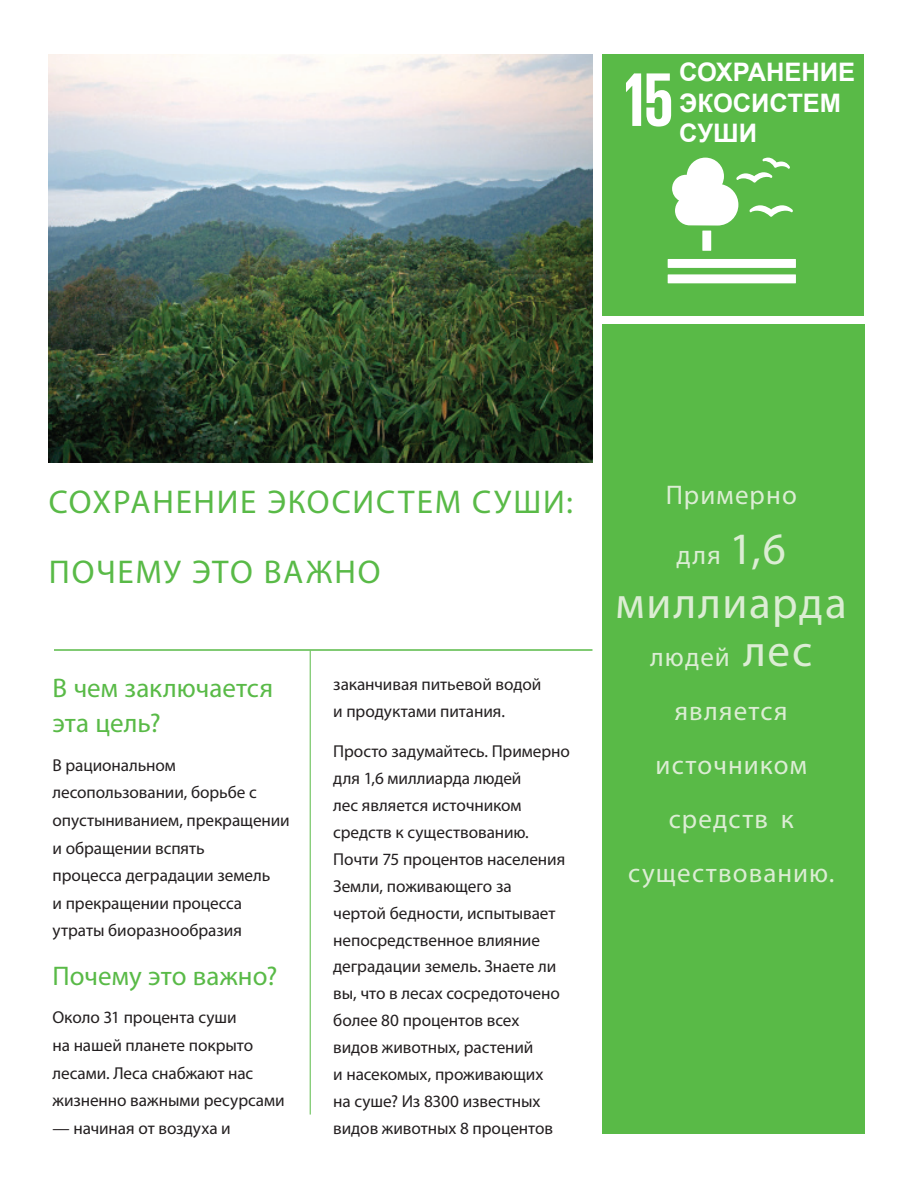
<style>
.page{position:relative;width:918px;height:1188px;background:#fff}
.page>*{position:absolute;margin:0;border:0;box-sizing:border-box;transform-origin:0 0}
.t1{font:45px "Myriad Pro";letter-spacing:.04em;color:#dcedd4}
.t2{font:33px/70.5px "Myriad Pro";letter-spacing:.05em;color:#59ba47}
.t3{font:27px/54px "Myriad Pro";letter-spacing:.04em;color:#dcedd4;text-align:center}
.t4{font:27px/35.1px "Myriad Pro";color:#59ba47}
.t5{font:700 25.5px/30.6px "Arial";color:#fff}
.t6{font:17.25px/26.8px "Myriad Pro";letter-spacing:-.005em;color:#231f20}
.s1{font-size:45px}
</style>
<div class="page">
<img style="left:49px;top:54px;width:544px;height:408px">
<div style="left:603px;top:54px;width:261px;height:261px;background:#59ba47"></div>
<div style="left:702px;top:231px;width:9px;height:20px;background:#fff"></div>
<div style="left:668px;top:259px;width:128px;height:9px;background:#fff"></div>
<div style="left:668px;top:274px;width:128px;height:9px;background:#fff"></div>
<svg style="left:672px;top:158px;width:121px;height:68px"></svg>
<svg style="left:626px;top:73px;width:45px;height:54px"></svg>
<div style="left:603px;top:325px;width:262px;height:809px;background:#59ba47"></div>
<hr style="left:54px;top:649px;width:538px;height:2px;background:#59ba47">
<hr style="left:310px;top:651px;width:1px;height:464px;background:#59ba47">
<h3 class="t5" style="left:679px;top:58px;width:178px">СОХРАНЕНИЕ<br>ЭКОСИСТЕМ<br>СУШИ</h3>
<h2 class="t2" style="left:49px;top:466px;width:526px">СОХРАНЕНИЕ ЭКОСИСТЕМ СУШИ:<br>ПОЧЕМУ ЭТО ВАЖНО</h2>
<h3 class="t4" style="left:52px;top:670px;width:222px">В чем заключается эта цель?</h3>
<p class="t6" style="left:52px;top:751px;width:239px;line-height:27.6px">В рациональном лесопользовании, борьбе с опустыниванием, прекращении и обращении вспять<br>процесса деградации земель<br>и прекращении процесса утраты биоразнообразия</p>
<h3 class="t4" style="left:52px;top:958px;width:226px">Почему это важно?</h3>
<p class="t6" style="left:52px;top:1004px;width:234px;line-height:27.6px">Около 31 процента суши<br>на нашей планете покрыто лесами. Леса снабжают нас жизненно важными ресурсами</p>
<p class="t6" style="left:52px;top:1115px;width:180px">— начиная от воздуха и</p>
<p class="t6" style="left:333px;top:670px;width:210px">заканчивая питьевой водой и продуктами питания.</p>
<p class="t6" style="left:333px;top:738px;width:238px">Просто задумайтесь. Примерно для 1,6 миллиарда людей<br>лес является источником средств к существованию.<br>Почти 75 процентов населения<br>Земли, поживающего за<br>чертой бедности, испытывает непосредственное влияние деградации земель. Знаете ли вы, что в лесах сосредоточено более 80 процентов всех<br>видов животных, растений<br>и насекомых, проживающих<br>на суше? Из 8300 известных видов животных 8 процентов</p>
<h3 class="t3" style="left:666px;top:468px;width:133px">Примерно</h3>
<h3 class="t3" style="left:677px;top:528px;width:111px">для <span class="s1">1,6</span></h3>
<h1 class="t1" style="left:616px;top:575px;width:232px">миллиарда</h1>
<h3 class="t3" style="left:628px;top:630px;width:208px">людей <span class="s1">лес </span>является источником средств к существованию.</h3>
</div>
